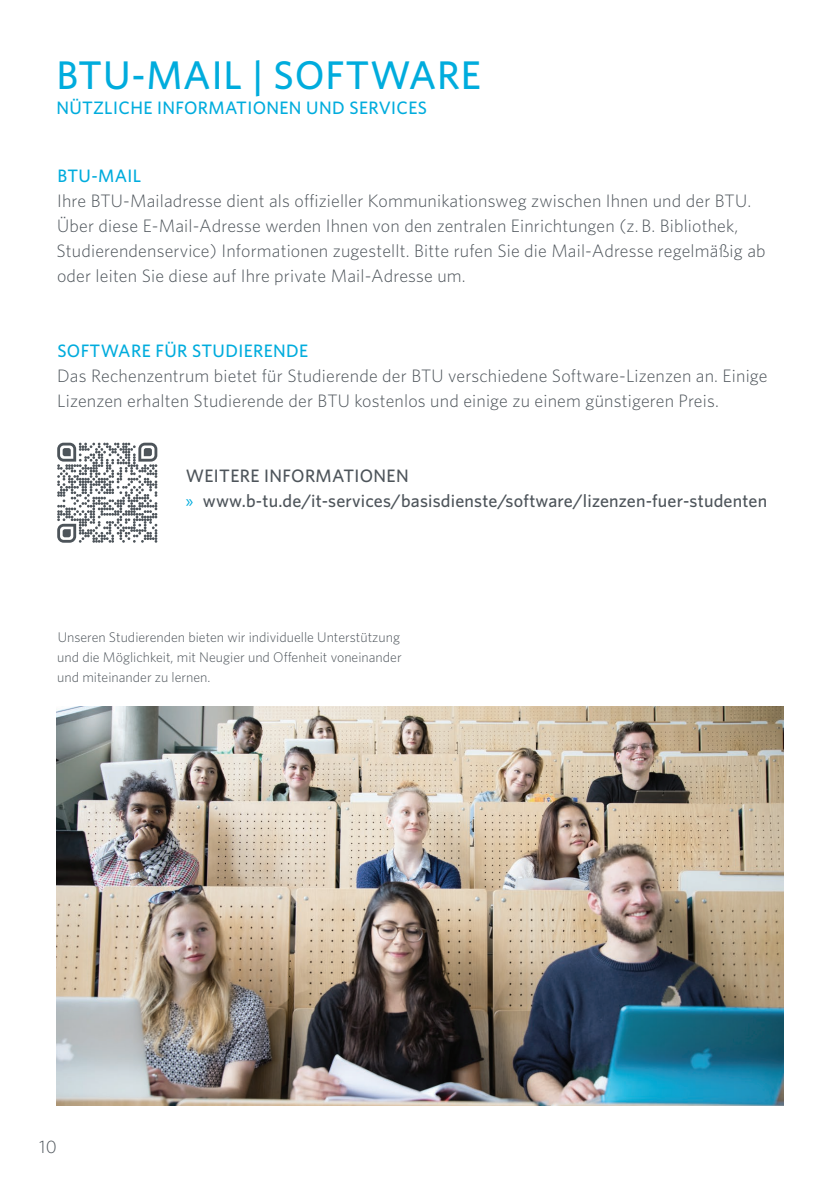
<style>
.page{position:relative;width:840px;height:1191px;background:#fff}
.page>*{position:absolute;margin:0;border:0;box-sizing:border-box;transform-origin:0 0}
.t1{font:500 40px "Whitney";letter-spacing:.02em;color:#00acdd}
.t2{font:300 18px/25px "Whitney";letter-spacing:.01em;color:#4d545a}
.t3{font:500 18px/25px "Whitney";letter-spacing:.01em;color:#4d545a}
.t4{font:500 18px "Whitney";letter-spacing:.02em;color:#00acdd}
.t5{font:300 14px/20px "Whitney";color:#4d545a;text-align:justify}
.s1{font-family:"Myriad Pro";font-weight:400;color:#00acdd}
</style>
<div class="page">
<svg style="left:57px;top:443px;width:100px;height:100px"></svg>
<img style="left:57px;top:707px;width:725px;height:399px">
<h1 class="t1" style="left:56px;top:48px;width:426px">BTU-MAIL | SOFTWARE</h1>
<p class="t4" style="left:56px;top:96px;width:372px">NÜTZLICHE INFORMATIONEN UND SERVICES</p>
<p class="t4" style="left:58px;top:164px;width:85px">BTU-MAIL</p>
<p class="t2" style="left:56px;top:187px;width:710px">Ihre BTU-Mailadresse dient als offizieller Kommunikationsweg zwischen Ihnen und der BTU.<br>Über diese E-Mail-Adresse werden Ihnen von den zentralen Einrichtungen (z. B. Bibliothek, Studierendenservice) Informationen zugestellt. Bitte rufen Sie die Mail-Adresse regelmäßig ab oder leiten Sie diese auf Ihre private Mail-Adresse um.</p>
<p class="t4" style="left:57px;top:339px;width:252px">SOFTWARE FÜR STUDIERENDE</p>
<p class="t2" style="left:57px;top:362px;width:711px">Das Rechenzentrum bietet für Studierende der BTU verschiedene Software-Lizenzen an. Einige<br>Lizenzen erhalten Studierende der BTU kostenlos und einige zu einem günstigeren Preis.</p>
<p class="t3" style="left:186px;top:463px;width:582px">WEITERE INFORMATIONEN<br><span class="s1">»</span> www.b-tu.de/it-services/basisdienste/software/lizenzen-fuer-studenten</p>
<p class="t5" style="left:57px;top:627px;width:346px">Unseren Studierenden bieten wir individuelle Unterstützung und die Möglichkeit, mit Neugier und Offenheit voneinander und miteinander zu lernen.</p>
<p class="t2" style="left:39px;top:1133px;width:19px">10</p>
</div>
